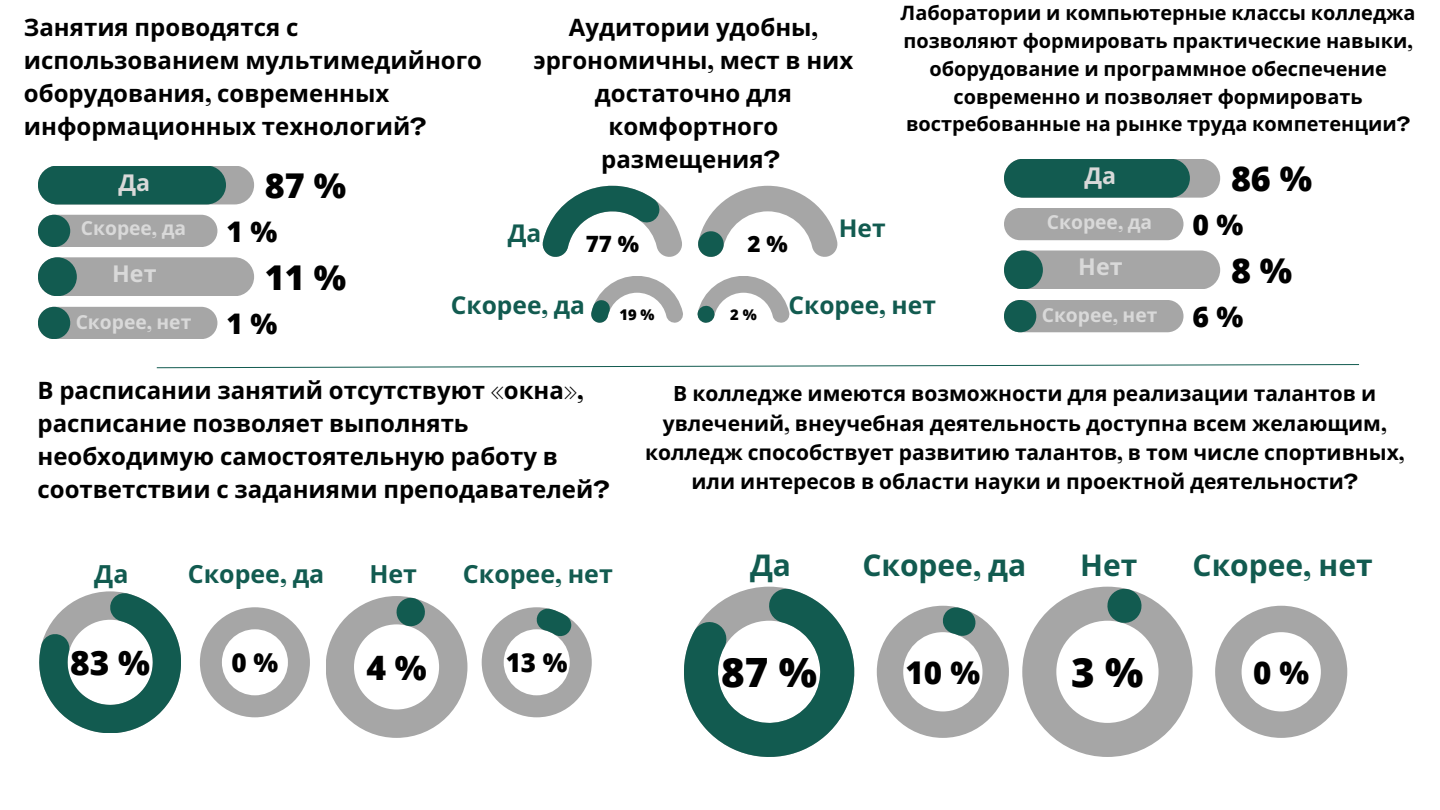
<style>
.page{position:relative;width:1440px;height:810px;background:#fff}
.page>*{position:absolute;margin:0;border:0;box-sizing:border-box;transform-origin:0 0}
.t1{font:800 40.4px "Open Sans";color:#000}
.t2{font:800 34.2px "Open Sans";color:#000}
.t3{font:800 33.6px "Open Sans";color:#000}
.t4{font:800 31.3px "Open Sans";color:#000}
.t5{font:700 30px "Noto Sans";color:#125b50}
.t6{font:800 28.4px "Open Sans";color:#000}
.t7{font:800 26.1px "Open Sans";color:#000}
.t8{font:700 25px "Noto Sans";color:#125b50}
.t9{font:700 24.5px "Noto Sans";color:#125b50}
.t10{font:700 24px/33px "Noto Sans";color:#000}
.t11{font:700 23.2px "Noto Sans";color:#d9d9d9}
.t12{font:800 22.5px "Open Sans";color:#000}
.t13{font:700 21px/29.2px "Noto Sans";color:#000;text-align:center}
.t14{font:700 19.9px/27.8px "Noto Sans";color:#000;text-align:center}
.t15{font:700 19.3px "Noto Sans";color:#d9d9d9}
.t16{font:800 14.8px "Open Sans";color:#000}
.s1{font-family:"Agrandir";font-stretch:expanded}
</style>
<div class="page">
<svg style="left:156px;top:364px;width:1204px;height:4px"></svg>
<svg style="left:542px;top:186px;width:140px;height:71px"></svg>
<svg style="left:591px;top:276px;width:92px;height:47px"></svg>
<svg style="left:698px;top:186px;width:140px;height:71px"></svg>
<svg style="left:697px;top:276px;width:93px;height:47px"></svg>
<div style="left:1004px;top:159px;width:216px;height:39px;background:#a6a6a6;border-radius:19px"></div>
<div style="left:1004px;top:159px;width:186px;height:39px;background:#125b50;border-radius:19px"></div>
<div style="left:1004px;top:208px;width:180px;height:32px;background:#a6a6a6;border-radius:16px"></div>
<div style="left:1004px;top:300px;width:180px;height:32px;background:#a6a6a6;border-radius:16px"></div>
<div style="left:1004px;top:300px;width:32px;height:32px;background:#125b50;border-radius:50%"></div>
<div style="left:1004px;top:251px;width:216px;height:38px;background:#a6a6a6;border-radius:19px"></div>
<div style="left:1004px;top:251px;width:39px;height:38px;background:#125b50;border-radius:50%"></div>
<svg style="left:684px;top:587px;width:170px;height:170px"></svg>
<svg style="left:877px;top:606px;width:132px;height:132px"></svg>
<svg style="left:1022px;top:587px;width:171px;height:170px"></svg>
<svg style="left:1215px;top:606px;width:132px;height:132px"></svg>
<div style="left:38px;top:166px;width:216px;height:38px;background:#a6a6a6;border-radius:19px"></div>
<div style="left:38px;top:166px;width:188px;height:38px;background:#125b50;border-radius:19px"></div>
<div style="left:38px;top:215px;width:179px;height:32px;background:#a6a6a6;border-radius:16px"></div>
<div style="left:38px;top:215px;width:32px;height:32px;background:#125b50;border-radius:50%"></div>
<div style="left:38px;top:307px;width:179px;height:32px;background:#a6a6a6;border-radius:16px"></div>
<div style="left:38px;top:307px;width:32px;height:32px;background:#125b50;border-radius:50%"></div>
<div style="left:38px;top:257px;width:216px;height:39px;background:#a6a6a6;border-radius:19px"></div>
<div style="left:38px;top:257px;width:39px;height:39px;background:#125b50;border-radius:50%"></div>
<svg style="left:39px;top:591px;width:142px;height:142px"></svg>
<svg style="left:200px;top:607px;width:110px;height:110px"></svg>
<svg style="left:326px;top:596px;width:141px;height:142px"></svg>
<svg style="left:482px;top:607px;width:110px;height:110px"></svg>
<p class="t10" style="left:24px;top:10px;width:460px">Занятия проводятся с использованием мультимедийного оборудования<span class="s1">,</span> современных информационных технологий<span class="s1">?</span></p>
<p class="t10" style="left:533px;top:10px;width:322px;text-align:center">Аудитории удобны<span class="s1">, </span>эргономичны<span class="s1">,</span> мест в них достаточно для комфортного размещения<span class="s1">?</span></p>
<p class="t11" style="left:118px;top:166px;width:33px">Да</p>
<p class="t2" style="left:265px;top:162px;width:83px">87 %</p>
<p class="t15" style="left:81px;top:215px;width:107px">Скорее<span class="s1">,</span> да</p>
<p class="t6" style="left:226px;top:212px;width:52px">1 %</p>
<p class="t9" style="left:839px;top:211px;width:48px">Нет</p>
<p class="t9" style="left:508px;top:215px;width:35px">Да</p>
<p class="t12" style="left:586px;top:228px;width:55px">77 %</p>
<p class="t12" style="left:748px;top:228px;width:42px">2 %</p>
<p class="t11" style="left:112px;top:258px;width:46px">Нет</p>
<p class="t2" style="left:265px;top:253px;width:83px">11 %</p>
<p class="t14" style="left:901px;top:-1px;width:517px">Лаборатории и компьютерные классы колледжа позволяют формировать практические навыки<span class="s1">, </span>оборудование и программное обеспечение современно и позволяет формировать востребованные на рынке труда компетенции<span class="s1">?</span></p>
<p class="t11" style="left:1085px;top:159px;width:33px">Да</p>
<p class="t2" style="left:1231px;top:155px;width:83px">86 %</p>
<p class="t15" style="left:1047px;top:208px;width:107px">Скорее<span class="s1">,</span> да</p>
<p class="t6" style="left:1193px;top:205px;width:52px">0 %</p>
<p class="t11" style="left:1078px;top:251px;width:46px">Нет</p>
<p class="t2" style="left:1231px;top:247px;width:63px">8 %</p>
<p class="t15" style="left:76px;top:308px;width:117px">Скорее<span class="s1">,</span> нет</p>
<p class="t6" style="left:226px;top:304px;width:52px">1 %</p>
<p class="t9" style="left:451px;top:288px;width:136px">Скорее<span class="s1">,</span> да</p>
<p class="t16" style="left:620px;top:304px;width:37px">19 %</p>
<p class="t16" style="left:730px;top:304px;width:28px">2 %</p>
<p class="t9" style="left:789px;top:288px;width:149px">Скорее<span class="s1">,</span> нет</p>
<p class="t15" style="left:1042px;top:301px;width:117px">Скорее<span class="s1">,</span> нет</p>
<p class="t6" style="left:1193px;top:297px;width:52px">6 %</p>
<p class="t10" style="left:37px;top:374px;width:574px">В расписании занятий отсутствуют <span class="s1">«</span>окна<span class="s1">», </span>расписание позволяет выполнять необходимую самостоятельную работу в соответствии с заданиями преподавателей<span class="s1">?</span></p>
<p class="t13" style="left:645px;top:379px;width:761px">В колледже имеются возможности для реализации талантов и увлечений<span class="s1">,</span> внеучебная деятельность доступна всем желающим<span class="s1">, </span>колледж способствует развитию талантов<span class="s1">,</span> в том числе спортивных<span class="s1">, </span>или интересов в области науки и проектной деятельности<span class="s1">?</span></p>
<p class="t8" style="left:94px;top:556px;width:36px">Да</p>
<p class="t8" style="left:188px;top:556px;width:138px">Скорее<span class="s1">,</span> да</p>
<p class="t3" style="left:70px;top:639px;width:81px">83 %</p>
<p class="t7" style="left:232px;top:644px;width:48px">0 %</p>
<p class="t8" style="left:369px;top:556px;width:49px">Нет</p>
<p class="t8" style="left:463px;top:556px;width:151px">Скорее<span class="s1">,</span> нет</p>
<p class="t3" style="left:366px;top:644px;width:62px">4 %</p>
<p class="t7" style="left:506px;top:644px;width:64px">13 %</p>
<p class="t5" style="left:750px;top:544px;width:43px">Да</p>
<p class="t5" style="left:862px;top:544px;width:165px">Скорее<span class="s1">,</span> да</p>
<p class="t1" style="left:721px;top:644px;width:97px">87 %</p>
<p class="t4" style="left:906px;top:650px;width:76px">10 %</p>
<p class="t5" style="left:1080px;top:544px;width:59px">Нет</p>
<p class="t5" style="left:1193px;top:544px;width:181px">Скорее<span class="s1">,</span> нет</p>
<p class="t1" style="left:1071px;top:644px;width:74px">3 %</p>
<p class="t4" style="left:1253px;top:650px;width:58px">0 %</p>
</div>
